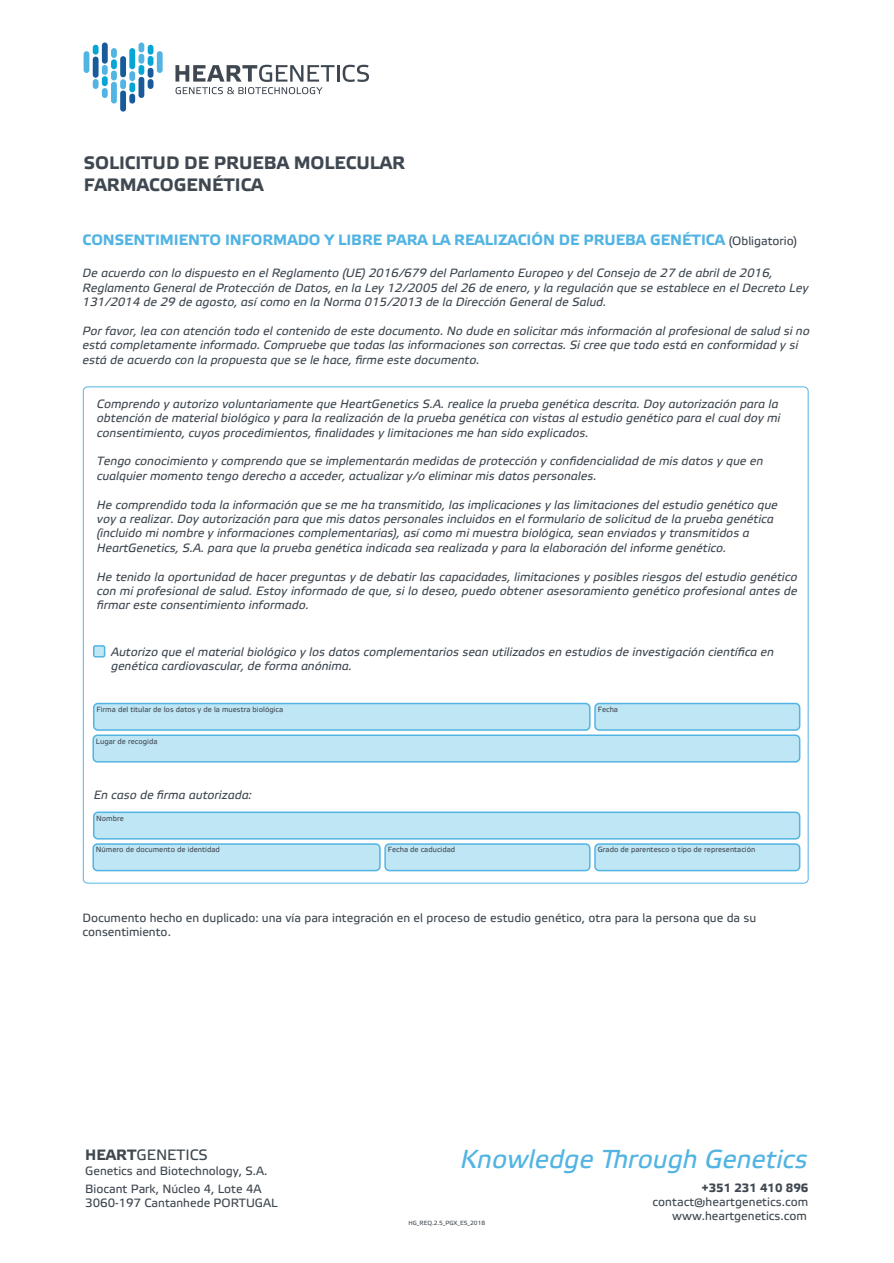
<style>
.page{position:relative;width:894px;height:1263px;background:#fff}
.page>*{position:absolute;margin:0;border:0;box-sizing:border-box;transform-origin:0 0}
.t1{font:italic 25.95px "Elektra Text Pro";color:#52b4e2}
.t2{font:700 18px/21.6px "Elektra Text Pro";color:#3f4851}
.t3{font:700 15px "Elektra Text Pro";color:#52b4e2}
.t4{font:15px "Elektra Text Pro";color:#3f4851}
.t5{font:italic 12px/14.4px "Elektra Text Pro";color:#3f4851}
.t6{font:12px/14.4px "Elektra Text Pro";color:#3f4851}
.t7{font:700 12px "Elektra Text Pro";color:#3f4851}
.t8{font:7.5px "Elektra Text Pro";color:#3f4851}
.t9{font:6px "Elektra Text Pro";color:#3f4851}
.s1{font-weight:400;font-size:12px;color:#3f4851}
.s2{font-weight:700}
</style>
<div class="page">
<div style="left:129px;top:82px;width:6px;height:10px;background:#06a5d6;border-radius:3px"></div>
<div style="left:138px;top:65px;width:6px;height:10px;background:#06a5d6;border-radius:3px"></div>
<div style="left:129px;top:48px;width:6px;height:21px;background:#06a5d6;border-radius:3px"></div>
<div style="left:148px;top:56px;width:5px;height:10px;background:#06a5d6;border-radius:3px"></div>
<div style="left:148px;top:45px;width:5px;height:10px;background:#06a5d6;border-radius:3px"></div>
<div style="left:102px;top:76px;width:6px;height:10px;background:#06a5d6;border-radius:3px"></div>
<div style="left:111px;top:59px;width:6px;height:10px;background:#06a5d6;border-radius:3px"></div>
<div style="left:93px;top:45px;width:6px;height:10px;background:#06a5d6;border-radius:3px"></div>
<div style="left:138px;top:77px;width:6px;height:21px;background:#185a9a;border-radius:3px"></div>
<div style="left:129px;top:94px;width:6px;height:10px;background:#185a9a;border-radius:3px"></div>
<div style="left:148px;top:79px;width:5px;height:10px;background:#185a9a;border-radius:3px"></div>
<div style="left:148px;top:68px;width:5px;height:10px;background:#185a9a;border-radius:3px"></div>
<div style="left:102px;top:43px;width:6px;height:21px;background:#185a9a;border-radius:3px"></div>
<div style="left:120px;top:90px;width:6px;height:22px;background:#185a9a;border-radius:3px"></div>
<div style="left:120px;top:56px;width:6px;height:21px;background:#185a9a;border-radius:3px"></div>
<div style="left:93px;top:57px;width:6px;height:21px;background:#185a9a;border-radius:3px"></div>
<div style="left:138px;top:54px;width:6px;height:10px;background:#52b4e2;border-radius:3px"></div>
<div style="left:138px;top:43px;width:6px;height:9px;background:#52b4e2;border-radius:3px"></div>
<div style="left:129px;top:71px;width:6px;height:10px;background:#52b4e2;border-radius:3px"></div>
<div style="left:157px;top:51px;width:6px;height:22px;background:#52b4e2;border-radius:3px"></div>
<div style="left:102px;top:88px;width:6px;height:10px;background:#52b4e2;border-radius:3px"></div>
<div style="left:102px;top:65px;width:6px;height:10px;background:#52b4e2;border-radius:3px"></div>
<div style="left:111px;top:82px;width:6px;height:22px;background:#52b4e2;border-radius:3px"></div>
<div style="left:111px;top:71px;width:6px;height:9px;background:#52b4e2;border-radius:3px"></div>
<div style="left:111px;top:48px;width:6px;height:10px;background:#52b4e2;border-radius:3px"></div>
<div style="left:120px;top:79px;width:6px;height:10px;background:#52b4e2;border-radius:3px"></div>
<div style="left:93px;top:79px;width:6px;height:10px;background:#52b4e2;border-radius:3px"></div>
<div style="left:84px;top:51px;width:5px;height:22px;background:#52b4e2;border-radius:3px"></div>
<svg style="left:175px;top:65px;width:194px;height:29px"></svg>
<div style="left:93px;top:703px;width:497px;height:28px;background:#bfe6f4;border:2px solid #52b4e2;border-radius:4px"></div>
<div style="left:594px;top:703px;width:206px;height:28px;background:#bfe6f4;border:2px solid #52b4e2;border-radius:4px"></div>
<div style="left:92px;top:843px;width:289px;height:28px;background:#bfe6f4;border:2px solid #52b4e2;border-radius:4px"></div>
<div style="left:384px;top:843px;width:206px;height:28px;background:#bfe6f4;border:2px solid #52b4e2;border-radius:4px"></div>
<div style="left:594px;top:843px;width:206px;height:28px;background:#bfe6f4;border:2px solid #52b4e2;border-radius:4px"></div>
<div style="left:93px;top:811px;width:707px;height:29px;background:#bfe6f4;border:2px solid #52b4e2;border-radius:4px"></div>
<div style="left:92px;top:734px;width:708px;height:28px;background:#bfe6f4;border:2px solid #52b4e2;border-radius:4px"></div>
<div style="left:93px;top:645px;width:12px;height:12px;background:#bfe6f4;border:2px solid #52b4e2;border-radius:2px"></div>
<h2 class="t2" style="left:84px;top:153px;width:323px">SOLICITUD DE PRUEBA MOLECULAR<br>FARMACOGENÉTICA</h2>
<p class="t3" style="left:83px;top:234px;width:716px">CONSENTIMIENTO INFORMADO Y LIBRE PARA LA REALIZACIÓN DE PRUEBA GENÉTICA <span class="s1">(Obligatorio)</span></p>
<p class="t5" style="left:83px;top:267px;width:727px">De acuerdo con lo dispuesto en el Reglamento (UE) 2016/679 del Parlamento Europeo y del Consejo de 27 de abril de 2016,<br>Reglamento General de Protección de Datos, en la Ley 12/2005 del 26 de enero, y la regulación que se establece en el Decreto Ley<br>131/2014 de 29 de agosto, así como en la Norma 015/2013 de la Dirección General de Salud.</p>
<p class="t5" style="left:83px;top:325px;width:729px">Por favor, lea con atención todo el contenido de este documento. No dude en solicitar más información al profesional de salud si no está completamente informado. Compruebe que todas las informaciones son correctas. Si cree que todo está en conformidad y si está de acuerdo con la propuesta que se le hace, firme este documento.</p>
<p class="t5" style="left:97px;top:397px;width:685px">Comprendo y autorizo voluntariamente que HeartGenetics S.A. realice la prueba genética descrita. Doy autorización para la obtención de material biológico y para la realización de la prueba genética con vistas al estudio genético para el cual doy mi consentimiento, cuyos procedimientos, finalidades y limitaciones me han sido explicados.</p>
<p class="t5" style="left:97px;top:455px;width:668px">Tengo conocimiento y comprendo que se implementarán medidas de protección y confidencialidad de mis datos y que en cualquier momento tengo derecho a acceder, actualizar y/o eliminar mis datos personales.</p>
<p class="t5" style="left:97px;top:498px;width:682px">He comprendido toda la información que se me ha transmitido, las implicaciones y las limitaciones del estudio genético que voy a realizar. Doy autorización para que mis datos personales incluidos en el formulario de solicitud de la prueba genética (incluido mi nombre y informaciones complementarias), así como mi muestra biológica, sean enviados y transmitidos a HeartGenetics, S.A. para que la prueba genética indicada sea realizada y para la elaboración del informe genético.</p>
<p class="t5" style="left:97px;top:570px;width:702px;text-align:justify">He tenido la oportunidad de hacer preguntas y de debatir las capacidades, limitaciones y posibles riesgos del estudio genético con mi profesional de salud. Estoy informado de que, si lo deseo, puedo obtener asesoramiento genético profesional antes de firmar este consentimiento informado.</p>
<p class="t5" style="left:111px;top:645px;width:664px">Autorizo que el material biológico y los datos complementarios sean utilizados en estudios de investigación científica en genética cardiovascular, de forma anónima.</p>
<p class="t8" style="left:96px;top:706px;width:188px">Firma del titular de los datos y de la muestra biológica</p>
<p class="t8" style="left:598px;top:706px;width:22px">Fecha</p>
<p class="t8" style="left:96px;top:738px;width:63px">Lugar de recogida</p>
<p class="t5" style="left:94px;top:788px;width:160px">En caso de firma autorizada:</p>
<p class="t8" style="left:96px;top:815px;width:29px">Nombre</p>
<p class="t8" style="left:96px;top:847px;width:125px">Número de documento de identidad</p>
<p class="t8" style="left:388px;top:847px;width:69px">Fecha de caducidad</p>
<p class="t8" style="left:598px;top:847px;width:159px">Grado de parentesco o tipo de representación</p>
<p class="t6" style="left:83px;top:911px;width:675px">Documento hecho en duplicado: una vía para integración en el proceso de estudio genético, otra para la persona que da su consentimiento.</p>
<p class="t4" style="left:85px;top:1149px;width:124px"><span class="s2">HEART</span>GENETICS</p>
<p class="t6" style="left:85px;top:1162px;width:184px;line-height:18.5px">Genetics and Biotechnology, S.A.<br>Biocant Park, Núcleo 4, Lote 4A</p>
<p class="t6" style="left:85px;top:1197px;width:194px">3060-197 Cantanhede PORTUGAL</p>
<h1 class="t1" style="left:461px;top:1149px;width:348px">Knowledge Through Genetics</h1>
<p class="t7" style="left:702px;top:1183px;width:108px">+351 231 410 896</p>
<p class="t6" style="left:652px;top:1196px;width:157px;line-height:13.8px;text-align:right">contact@heartgenetics.com www.heartgenetics.com</p>
<p class="t9" style="left:408px;top:1221px;width:78px">HG_REQ.2.5_PGX_ES_2018</p>
</div>
